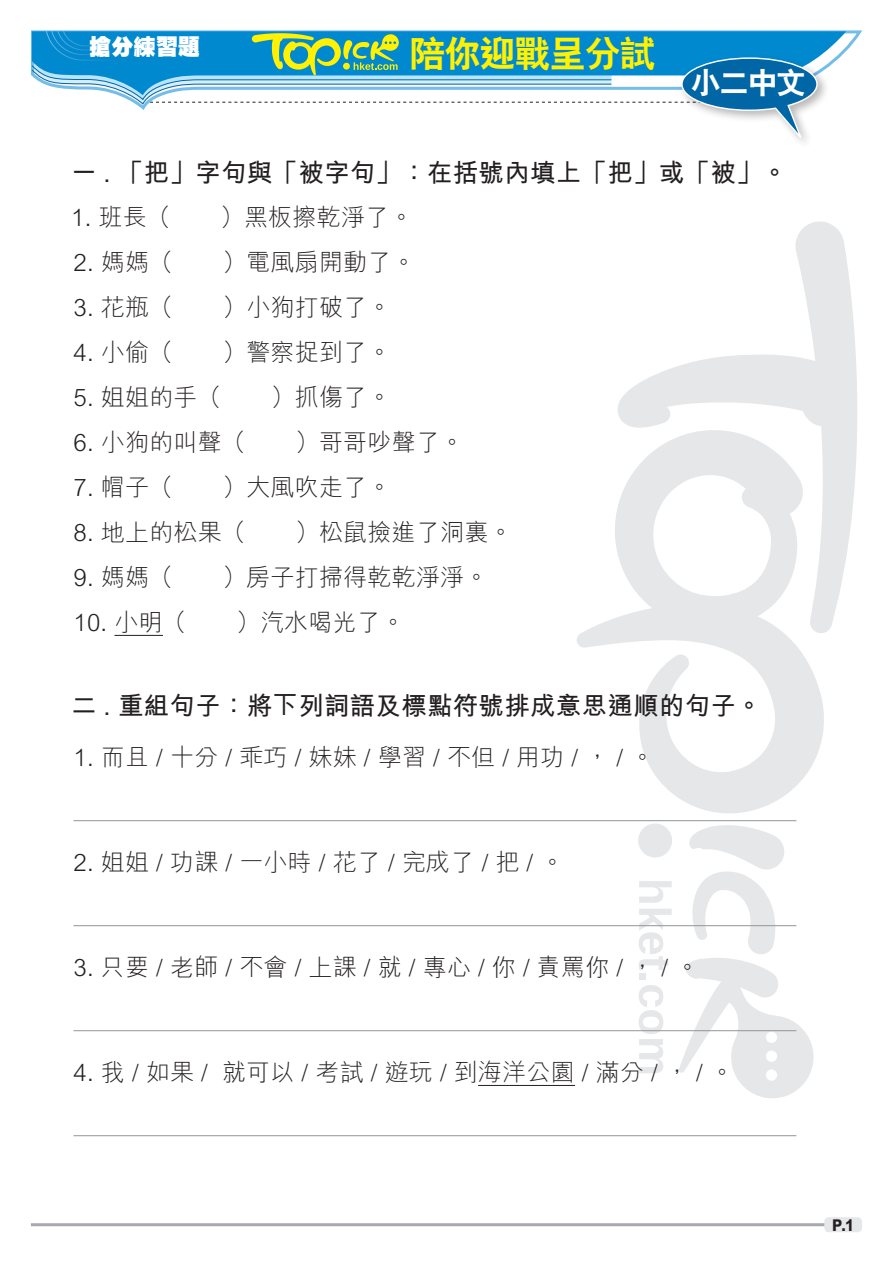
<style>
.page{position:relative;width:893px;height:1263px;background:#fff}
.page>*{position:absolute;margin:0;border:0;box-sizing:border-box;transform-origin:0 0}
.小題eq{font:36px "C Hei 2 Xbold HKSCS";letter-spacing:-.025em;color:#fff101}
.內文{font:30px "C Hei 2 Xbold HKSCS";color:#fff}
.Ex_Questions{font:25.5px "M Hei Bold HKSCS";letter-spacing:.01em;color:#231f20}
.Ex_Text01{font:24px "M Hei Light HKSCS";letter-spacing:.01em;color:#231f20}
.Ex_Questions-2{font:24px "M Hei Light HKSCS";letter-spacing:.01em;color:#231f20}
.小題{font:22.2px "C Hei Ultra Bold HKSCS";color:#fff}
.t1{font:16.2px "M Hei Xbold HKSCS";color:#231f20;scale:.9 1}
</style>
<div class="page">
<svg style="left:639px;top:881px;width:33px;height:22px"></svg>
<svg style="left:639px;top:909px;width:33px;height:61px"></svg>
<div style="left:639px;top:974px;width:7px;height:6px;background:#e6e7e9"></div>
<svg style="left:639px;top:985px;width:24px;height:88px"></svg>
<div style="left:638px;top:823px;width:34px;height:34px;background:#e6e7e9;border-radius:50%"></div>
<svg style="left:679px;top:825px;width:135px;height:273px"></svg>
<svg style="left:617px;top:221px;width:240px;height:411px"></svg>
<svg style="left:577px;top:430px;width:248px;height:383px"></svg>
<svg style="left:818px;top:31px;width:28px;height:36px"></svg>
<div style="left:678px;top:53px;width:151px;height:97px;background:#231f20;opacity:.32"></div>
<svg style="left:31px;top:30px;width:787px;height:115px"></svg>
<hr style="left:31px;top:1223px;width:831px;height:3px;background:#a8a9ad">
<div style="left:824px;top:1217px;width:38px;height:15px;background:#e6e7e9;border-radius:4px"></div>
<hr style="left:114px;top:635px;width:49px;height:1px;background:#231f20">
<hr style="left:478px;top:1085px;width:97px;height:1px;background:#231f20">
<hr style="left:73px;top:820px;width:723px;height:1px;background:#939598">
<hr style="left:73px;top:925px;width:723px;height:1px;background:#939598">
<hr style="left:73px;top:1030px;width:723px;height:1px;background:#939598">
<hr style="left:73px;top:1135px;width:723px;height:1px;background:#939598">
<p class="小題" style="left:89px;top:32px;width:113px">搶分練習題</p>
<p class="小題eq" style="left:409px;top:30px;width:248px">陪你迎戰呈分試</p>
<p class="內文" style="left:691px;top:63px;width:117px">小二中文</p>
<p class="Ex_Questions" style="left:71px;top:154px;width:718px">一 . 「把」字句與「被字句」：在括號內填上「把」或「被」。</p>
<p class="Ex_Questions-2" style="left:71px;top:200px;width:101px">1. 班長（</p>
<p class="Ex_Questions-2" style="left:220px;top:200px;width:195px">）黑板擦乾淨了。</p>
<p class="Ex_Text01" style="left:73px;top:245px;width:344px">2. 媽媽（　　）電風扇開動了。</p>
<p class="Ex_Text01" style="left:73px;top:290px;width:101px">3. 花瓶（</p>
<p class="Ex_Text01" style="left:222px;top:290px;width:171px">）小狗打破了。</p>
<p class="Ex_Text01" style="left:73px;top:335px;width:101px">4. 小偷（</p>
<p class="Ex_Text01" style="left:222px;top:335px;width:171px">）警察捉到了。</p>
<p class="Ex_Text01" style="left:73px;top:380px;width:150px">5. 姐姐的手（</p>
<p class="Ex_Text01" style="left:271px;top:380px;width:122px">）抓傷了。</p>
<p class="Ex_Text01" style="left:73px;top:425px;width:392px">6. 小狗的叫聲（　　）哥哥吵聲了。</p>
<p class="Ex_Text01" style="left:73px;top:470px;width:101px">7. 帽子（</p>
<p class="Ex_Text01" style="left:222px;top:470px;width:171px">）大風吹走了。</p>
<p class="Ex_Text01" style="left:73px;top:515px;width:174px">8. 地上的松果（</p>
<p class="Ex_Text01" style="left:295px;top:515px;width:219px">）松鼠撿進了洞裏。</p>
<p class="Ex_Text01" style="left:73px;top:560px;width:101px">9. 媽媽（</p>
<p class="Ex_Text01" style="left:222px;top:560px;width:268px">）房子打掃得乾乾淨淨。</p>
<p class="Ex_Text01" style="left:73px;top:605px;width:115px">10. 小明（</p>
<p class="Ex_Text01" style="left:236px;top:605px;width:171px">）汽水喝光了。</p>
<p class="Ex_Questions" style="left:71px;top:687px;width:692px">二 . 重組句子：將下列詞語及標點符號排成意思通順的句子。</p>
<p class="Ex_Text01" style="left:73px;top:740px;width:582px">1. 而且 / 十分 / 乖巧 / 妹妹 / 學習 / 不但 / 用功 / ， / 。</p>
<p class="Ex_Text01" style="left:73px;top:845px;width:492px">2. 姐姐 / 功課 / 一小時 / 花了 / 完成了 / 把 / 。</p>
<p class="Ex_Text01" style="left:73px;top:950px;width:627px">3. 只要 / 老師 / 不會 / 上課 / 就 / 專心 / 你 / 責罵你 / ， / 。</p>
<p class="Ex_Text01" style="left:73px;top:1055px;width:662px">4. 我 / 如果 / 就可以 / 考試 / 遊玩 / 到海洋公園 / 滿分 / ， / 。</p>
<p class="t1" style="left:832px;top:1214px;width:26px">P.1</p>
</div>
